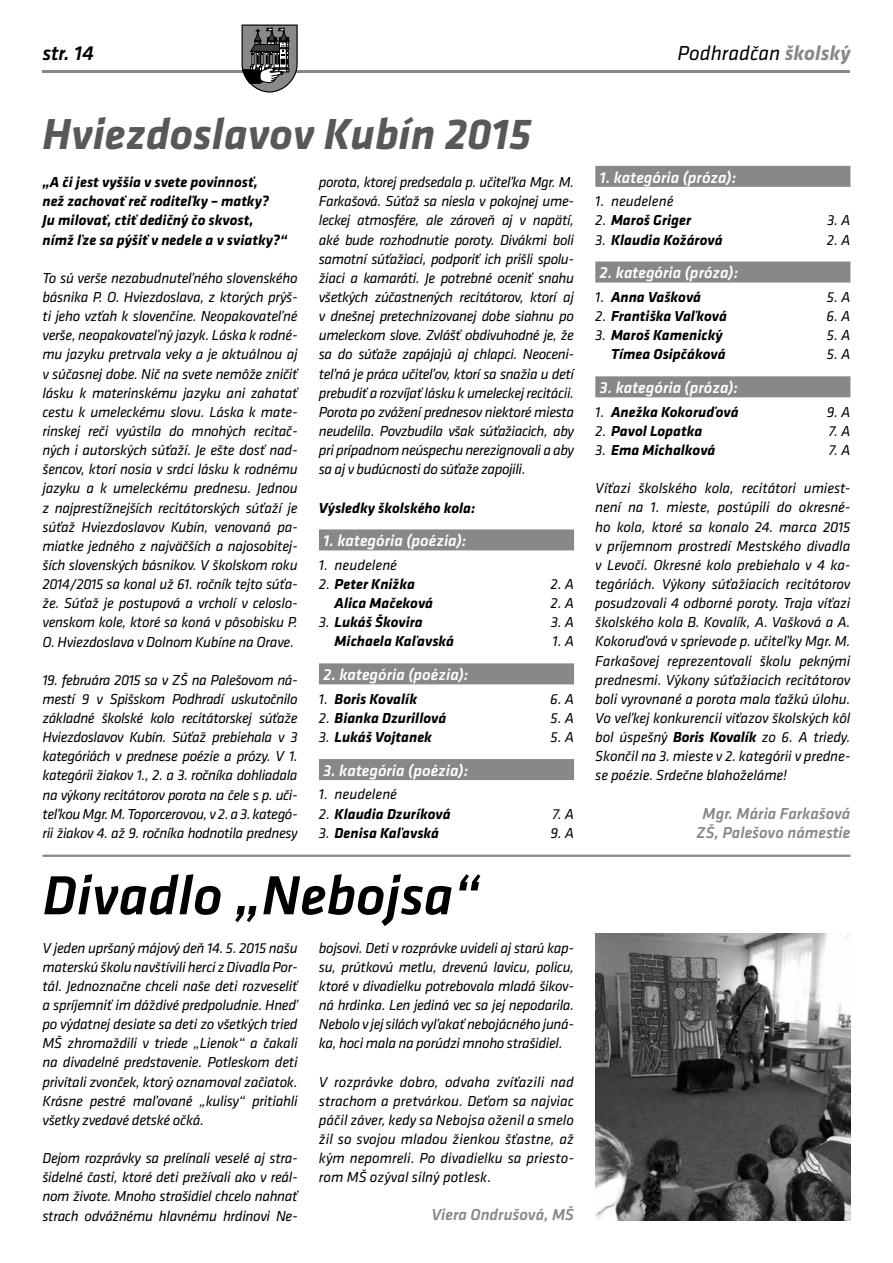
<style>
.page{position:relative;width:893px;height:1263px;background:#fff}
.page>*{position:absolute;margin:0;border:0;box-sizing:border-box;transform-origin:0 0}
.t1{font:italic 500 57px "Klavika";color:#000}
.t2{font:italic 700 45px "Klavika";color:#58585a}
.t3{font:italic 21px "Klavika";color:#000}
.t4{font:italic 500 21px "Klavika";color:#000}
.t5{font:italic 500 16.5px "Klavika";color:#fff}
.t6{font:italic 500 16.5px/19.2px "Klavika";color:#87888a;text-align:center}
.t7{font:italic 15px/19.2px "Klavika";letter-spacing:-.02em;color:#000;text-align:justify}
.t8{font:italic 700 15px/19.2px "Klavika";color:#000}
.t9{font:italic 15px "Klavika";color:#000}
.s1{font-weight:700;color:#87888a}
.s2{font-weight:400}
.s3{font-weight:700}
</style>
<div class="page">
<hr style="left:43px;top:70px;width:807px;height:2px;background:#87888a">
<svg style="left:242px;top:25px;width:56px;height:68px;background:#6f7070"></svg>
<div style="left:319px;top:529px;width:255px;height:21px;background:#87888a"></div>
<div style="left:319px;top:663px;width:255px;height:21px;background:#87888a"></div>
<div style="left:319px;top:759px;width:255px;height:21px;background:#87888a"></div>
<div style="left:595px;top:166px;width:255px;height:21px;background:#87888a"></div>
<div style="left:595px;top:261px;width:255px;height:21px;background:#87888a"></div>
<div style="left:595px;top:376px;width:255px;height:21px;background:#87888a"></div>
<img style="left:595px;top:933px;width:255px;height:287px">
<hr style="left:43px;top:855px;width:807px;height:2px;background:#87888a">
<h3 class="t4" style="left:43px;top:42px;width:53px">str. 14</h3>
<h3 class="t3" style="left:677px;top:42px;width:174px">Podhradčan <span class="s1">školský</span></h3>
<h2 class="t2" style="left:43px;top:109px;width:490px">Hviezdoslavov Kubín 2015</h2>
<p class="t8" style="left:43px;top:173px;width:246px">„A či jest vyššia v svete povinnosť,<br>než zachovať reč roditeľky – matky?<br>Ju milovať, ctiť dedičný čo skvost, nímž ľze sa pýšiť v nedele a v sviatky?“</p>
<p class="t7" style="left:43px;top:268px;width:257px">To sú verše nezabudnuteľného slovenského básnika P. O. Hviezdoslava, z ktorých prýš&shy;ti jeho vzťah k slovenčine. Neopakovateľné verše, neopakovateľný jazyk. Láska k rodné&shy;mu jazyku pretrvala veky a je aktuálnou aj v súčasnej dobe. Nič na svete nemôže zničiť lásku k materinskému jazyku ani zahatať cestu k umeleckému slovu. Láska k mate&shy;rinskej reči vyústila do mnohých recitač&shy;ných i autorských súťaží. Je ešte dosť nad&shy;šencov, ktorí nosia v srdci lásku k rodnému jazyku a k umeleckému prednesu. Jednou z najprestížnejších recitátorských súťaží je súťaž Hviezdoslavov Kubín, venovaná pa&shy;miatke jedného z najväčších a najosobitej&shy;ších slovenských básnikov. V školskom roku 2014/2015 sa konal už 61. ročník tejto súťa&shy;že. Súťaž je postupová a vrcholí v celoslo&shy;venskom kole, ktoré sa koná v pôsobisku P.<br>O. Hviezdoslava v Dolnom Kubíne na Orave.</p>
<p class="t7" style="left:43px;top:670px;width:257px">19. februára 2015 sa v ZŠ na Palešovom ná&shy;mestí 9 v Spišskom Podhradí uskutočnilo základné školské kolo recitátorskej súťaže Hviezdoslavov Kubín. Súťaž prebiehala v 3 kategóriách v prednese poézie a prózy. V 1. kategórii žiakov 1., 2. a 3. ročníka dohliadala na výkony recitátorov porota na čele s p. uči&shy;teľkou Mgr. M. Toporcerovou, v 2. a 3. kategó&shy;rii žiakov 4. až 9. ročníka hodnotila prednesy</p>
<p class="t7" style="left:319px;top:173px;width:257px">porota, ktorej predsedala p. učiteľka Mgr. M.<br>Farkašová. Súťaž sa niesla v pokojnej ume&shy;leckej atmosfére, ale zároveň aj v napätí, aké bude rozhodnutie poroty. Divákmi boli samotní súťažiaci, podporiť ich prišli spolu&shy;žiaci a kamaráti. Je potrebné oceniť snahu všetkých zúčastnených recitátorov, ktorí aj v dnešnej pretechnizovanej dobe siahnu po umeleckom slove. Zvlášť obdivuhodné je, že sa do súťaže zapájajú aj chlapci. Neoceni&shy;teľná je práca učiteľov, ktorí sa snažia u detí prebudiť a rozvíjať lásku k umeleckej recitácii.<br>Porota po zvážení prednesov niektoré miesta neudelila. Povzbudila však súťažiacich, aby pri prípadnom neúspechu nerezignovali a aby sa aj v budúcnosti do súťaže zapojili.</p>
<p class="t8" style="left:319px;top:498px;width:158px">Výsledky školského kola:</p>
<p class="t5" style="left:323px;top:532px;width:145px">1. kategória (poézia):</p>
<p class="t9" style="left:319px;top:557px;width:80px">1. neudelené</p>
<p class="t8" style="left:319px;top:575px;width:97px"><span class="s2">2.</span> Peter Knižka</p>
<p class="t7" style="left:550px;top:575px;width:25px">2. A</p>
<p class="t8" style="left:335px;top:594px;width:100px">Alica Mačeková</p>
<p class="t7" style="left:550px;top:594px;width:25px">2. A</p>
<p class="t8" style="left:319px;top:613px;width:105px"><span class="s2">3.</span> Lukáš Škovira</p>
<p class="t7" style="left:551px;top:613px;width:25px">3. A</p>
<p class="t8" style="left:335px;top:632px;width:121px">Michaela Kaľavská</p>
<p class="t7" style="left:552px;top:632px;width:23px">1. A</p>
<p class="t5" style="left:323px;top:666px;width:147px">2. kategória (poézia):</p>
<p class="t8" style="left:319px;top:689px;width:100px"><span class="s2">1.</span> Boris Kovalík</p>
<p class="t7" style="left:550px;top:689px;width:26px">6. A</p>
<p class="t8" style="left:319px;top:709px;width:129px"><span class="s2">2.</span> Bianka Dzurillová</p>
<p class="t7" style="left:550px;top:709px;width:25px">5. A</p>
<p class="t8" style="left:319px;top:728px;width:115px"><span class="s2">3.</span> Lukáš Vojtanek</p>
<p class="t7" style="left:550px;top:728px;width:25px">5. A</p>
<p class="t5" style="left:323px;top:761px;width:147px">3. kategória (poézia):</p>
<p class="t9" style="left:319px;top:786px;width:80px">1. neudelené</p>
<p class="t8" style="left:319px;top:804px;width:133px"><span class="s2">2.</span> Klaudia Dzuríková</p>
<p class="t7" style="left:553px;top:804px;width:23px">7. A</p>
<p class="t8" style="left:319px;top:823px;width:122px"><span class="s2">3.</span> Denisa Kaľavská</p>
<p class="t7" style="left:550px;top:823px;width:25px">9. A</p>
<h1 class="t1" style="left:43px;top:864px;width:439px">Divadlo „Nebojsa“</h1>
<p class="t7" style="left:43px;top:938px;width:257px">V jeden upršaný májový deň 14. 5. 2015 našu materskú školu navštívili herci z Divadla Por&shy;tál. Jednoznačne chceli naše deti rozveseliť a spríjemniť im dáždivé predpoludnie. Hneď po výdatnej desiate sa deti zo všetkých tried MŠ zhromaždili v triede „Lienok“ a čakali na divadelné predstavenie. Potleskom deti privítali zvonček, ktorý oznamoval začiatok.<br>Krásne pestré maľované „kulisy“ pritiahli všetky zvedavé detské očká.</p>
<p class="t7" style="left:43px;top:1149px;width:257px">Dejom rozprávky sa prelínali veselé aj stra&shy;šidelné časti, ktoré deti prežívali ako v reál&shy;nom živote. Mnoho strašidiel chcelo nahnať strach odvážnému hlavnému hrdinovi Ne-</p>
<p class="t7" style="left:319px;top:938px;width:257px">bojsovi. Deti v rozprávke uvideli aj starú kap&shy;su, prútkovú metlu, drevenú lavicu, policu, ktoré v divadielku potrebovala mladá šikov&shy;ná hrdinka. Len jediná vec sa jej nepodarila.<br>Nebolo v jej silách vyľakať nebojácného juná&shy;ka, hoci mala na porúdzi mnoho strašidiel.</p>
<p class="t7" style="left:319px;top:1072px;width:257px">V rozprávke dobro, odvaha zvíťazili nad strachom a pretvárkou. Deťom sa najviac páčil záver, kedy sa Nebojsa oženil a smelo žil so svojou mladou žienkou šťastne, až kým nepomreli. Po divadielku sa priesto&shy;rom MŠ ozýval silný potlesk.</p>
<p class="t6" style="left:431px;top:1206px;width:144px">Viera Ondrušová, MŠ</p>
<p class="t5" style="left:600px;top:168px;width:138px">1. kategória (próza):</p>
<p class="t9" style="left:595px;top:193px;width:80px">1. neudelené</p>
<p class="t8" style="left:595px;top:211px;width:98px"><span class="s2">2.</span> Maroš Griger</p>
<p class="t7" style="left:827px;top:211px;width:25px">3. A</p>
<p class="t8" style="left:595px;top:230px;width:129px"><span class="s2">3.</span> Klaudia Kožárová</p>
<p class="t7" style="left:827px;top:230px;width:25px">2. A</p>
<p class="t5" style="left:600px;top:264px;width:140px">2. kategória (próza):</p>
<p class="t8" style="left:595px;top:288px;width:107px"><span class="s2">1.</span> Anna Vašková</p>
<p class="t7" style="left:827px;top:288px;width:25px">5. A</p>
<p class="t8" style="left:595px;top:307px;width:133px"><span class="s2">2.</span> Františka Vaľková</p>
<p class="t7" style="left:826px;top:307px;width:26px">6. A</p>
<p class="t8" style="left:595px;top:326px;width:129px"><span class="s2">3.</span> Maroš Kamenický</p>
<p class="t7" style="left:827px;top:326px;width:25px">5. A</p>
<p class="t8" style="left:611px;top:345px;width:116px">Tímea Osipčáková</p>
<p class="t7" style="left:827px;top:345px;width:25px">5. A</p>
<p class="t5" style="left:600px;top:379px;width:140px">3. kategória (próza):</p>
<p class="t8" style="left:595px;top:402px;width:145px"><span class="s2">1.</span> Anežka Kokoruďová</p>
<p class="t7" style="left:827px;top:402px;width:25px">9. A</p>
<p class="t8" style="left:595px;top:422px;width:108px"><span class="s2">2.</span> Pavol Lopatka</p>
<p class="t7" style="left:829px;top:422px;width:23px">7. A</p>
<p class="t8" style="left:595px;top:441px;width:122px"><span class="s2">3.</span> Ema Michalková</p>
<p class="t7" style="left:829px;top:441px;width:23px">7. A</p>
<p class="t7" style="left:595px;top:479px;width:257px">Víťazi školského kola, recitátori umiest&shy;není na 1. mieste, postúpili do okresné&shy;ho kola, ktoré sa konalo 24. marca 2015 v príjemnom prostredí Mestského divadla v Levoči. Okresné kolo prebiehalo v 4 ka&shy;tegóriách. Výkony súťažiacich recitátorov posudzovali 4 odborné poroty. Traja víťazi školského kola B. Kovalík, A. Vašková a A.<br>Kokoruďová v sprievode p. učiteľky Mgr. M.<br>Farkašovej reprezentovali školu peknými prednesmi. Výkony súťažiacich recitátorov boli vyrovnané a porota mala ťažkú úlohu.<br>Vo veľkej konkurencii víťazov školských kôl bol úspešný <span class="s3">Boris Kovalík</span> zo 6. A triedy.<br>Skončil na 3. mieste v 2. kategórii v predne&shy;se poézie. Srdečne blahoželáme!</p>
<p class="t6" style="left:696px;top:804px;width:156px">Mgr. Mária Farkašová<br>ZŠ, Palešovo námestie</p>
</div>
